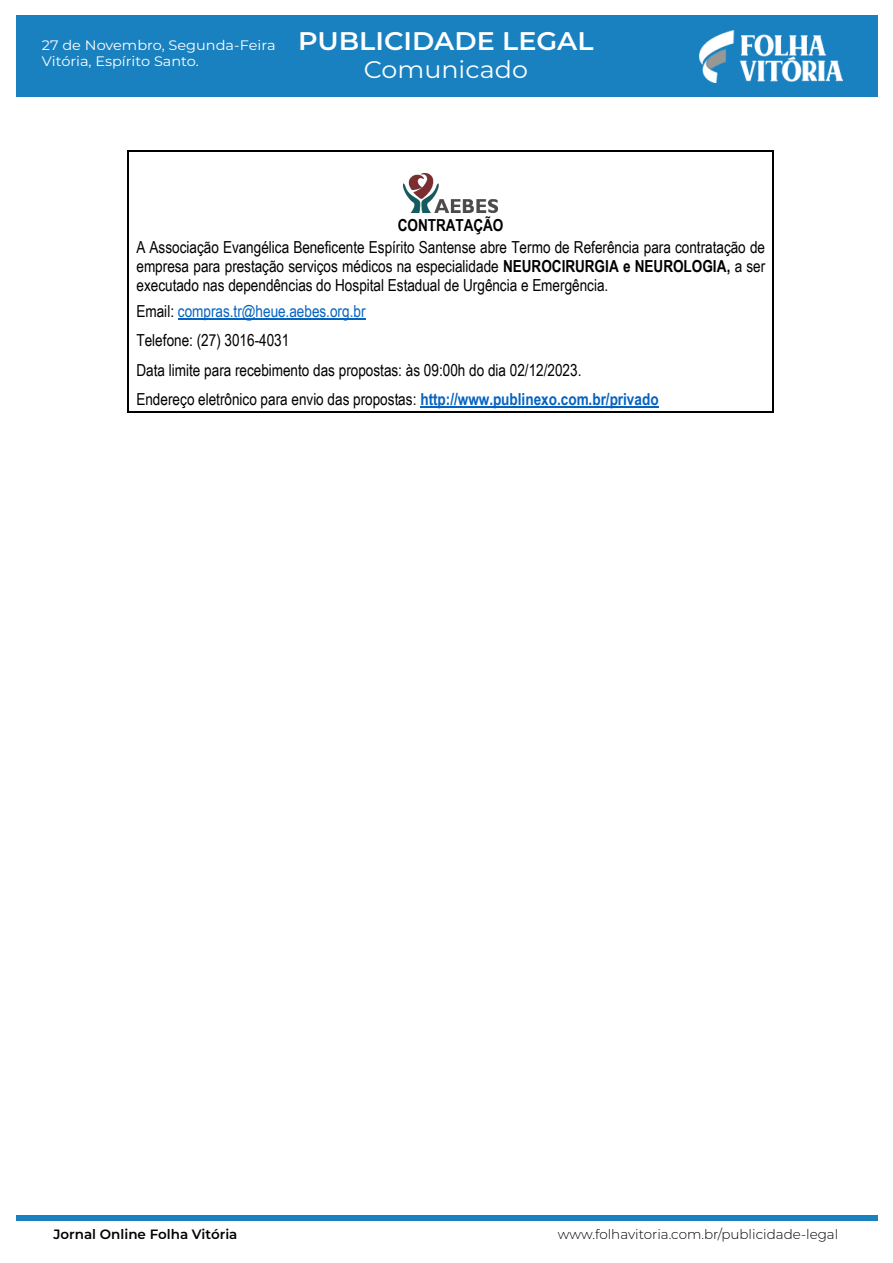
<style>
.page{position:relative;width:893px;height:1263px;background:#fff}
.page>*{position:absolute;margin:0;border:0;box-sizing:border-box;transform-origin:0 0}
.t1{font:600 25.5px "Montserrat";color:#fff;scale:1.06 1}
.t2{font:24px "Montserrat";color:#fff;scale:1.06 1}
.t3{font:16.5px/29.2px "Arial Narrow";color:#000;text-align:justify}
.t4{font:700 16.5px "Arial Narrow";letter-spacing:-.005em;color:#000}
.t5{font:13.65px/16.5px "Montserrat";color:#fff;scale:1.06 1}
.t6{font:300 13.5px "Montserrat";color:#000}
.t7{font:600 13.5px "Montserrat";color:#000}
.s1{font-weight:700}
.s2{color:#0563c1}
.s3{font-weight:700;color:#0563c1}
</style>
<div class="page">
<div style="left:16px;top:15px;width:861px;height:82px;background:#1a81c0"></div>
<img style="left:700px;top:30px;width:143px;height:52px">
<div style="left:16px;top:1215px;width:861px;height:6px;background:#1a81c0"></div>
<hr style="left:178px;top:319px;width:187px;height:1px;background:#0563c1">
<hr style="left:420px;top:407px;width:239px;height:1px;background:#0563c1">
<hr style="left:129px;top:150px;width:643px;height:1px;background:#000">
<hr style="left:128px;top:151px;width:1px;height:260px;background:#000">
<hr style="left:129px;top:411px;width:643px;height:2px;background:#000">
<hr style="left:772px;top:151px;width:2px;height:260px;background:#000">
<img style="left:403px;top:173px;width:95px;height:39px">
<p class="t5" style="left:42px;top:36px;width:222px">27 de Novembro, Segunda-Feira<br>Vitória, Espírito Santo.</p>
<h1 class="t1" style="left:298px;top:23px;width:280px">PUBLICIDADE LEGAL</h1>
<h2 class="t2" style="left:364px;top:53px;width:156px">Comunicado</h2>
<p class="t4" style="left:398px;top:213px;width:107px">CONTRATAÇÃO</p>
<p class="t3" style="left:136px;top:237px;width:630px;line-height:18.9px">A Associação Evangélica Beneficente Espírito Santense abre Termo de Referência para contratação de empresa para prestação serviços médicos na especialidade <span class="s1">NEUROCIRURGIA e NEUROLOGIA,</span> a ser executado nas dependências do Hospital Estadual de Urgência e Emergência.</p>
<p class="t3" style="left:136px;top:296px;width:524px;text-align:left">Email: <span class="s2">compras.tr@heue.aebes.org.br<br></span>Telefone: (27) 3016-4031<br>Data limite para recebimento das propostas: às 09:00h do dia 02/12/2023.<br>Endereço eletrônico para envio das propostas: <span class="s3">http://www.publinexo.com.br/privado</span></p>
<p class="t7" style="left:53px;top:1224px;width:186px">Jornal Online Folha Vitória</p>
<p class="t6" style="left:558px;top:1225px;width:282px">www.folhavitoria.com.br/publicidade-legal</p>
</div>
